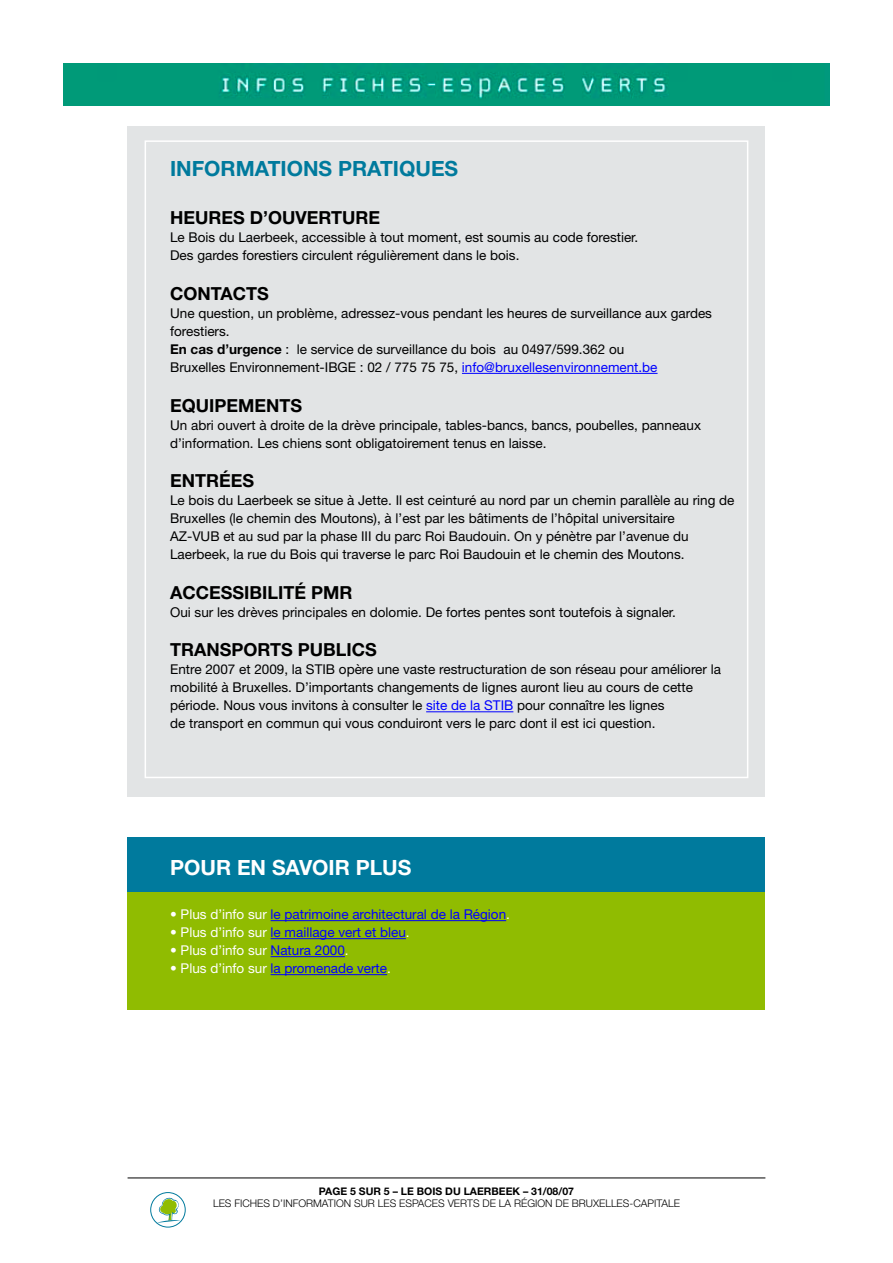
<style>
.page{position:relative;width:893px;height:1263px;background:#fff}
.page>*{position:absolute;margin:0;border:0;box-sizing:border-box;transform-origin:0 0}
.t1{font:700 21px "Helvetica Neue";color:#007a9d}
.t2{font:700 21px "Helvetica Neue";color:#fff}
.t3{font:700 18px "Helvetica Neue";color:#000}
.t4{font:13.5px/18px "Helvetica Neue";color:#000}
.t5{font:13.5px "Helvetica Neue";color:#00f}
.t6{font:13.5px "Helvetica Neue";color:#fff}
.t7{font:300 10.5px "Helvetica Neue";color:#000}
.t8{font:700 10.5px "Helvetica Neue";color:#000}
.s1{font-weight:700}
.s2{color:#00f}
.s3{color:#fff}
</style>
<div class="page">
<img style="left:64px;top:64px;width:765px;height:41px">
<div style="left:150px;top:1192px;width:36px;height:35px;border:1px solid #007a9d;border-radius:50%"></div>
<svg style="left:157px;top:1197px;width:24px;height:26px"></svg>
<hr style="left:128px;top:1177px;width:637px;height:1px;background:#000">
<div style="left:128px;top:126px;width:637px;height:671px;background:#e2e4e5"></div>
<div style="left:128px;top:892px;width:637px;height:117px;background:#90bc01"></div>
<div style="left:128px;top:838px;width:637px;height:54px;background:#007a9d"></div>
<hr style="left:462px;top:373px;width:196px;height:1px;background:#00f">
<hr style="left:426px;top:711px;width:87px;height:1px;background:#00f">
<hr style="left:271px;top:920px;width:235px;height:1px;background:#00f">
<hr style="left:271px;top:938px;width:135px;height:1px;background:#00f">
<hr style="left:271px;top:956px;width:74px;height:1px;background:#00f">
<hr style="left:271px;top:974px;width:116px;height:1px;background:#00f">
<h1 class="t1" style="left:170px;top:156px;width:290px">INFORMATIONS PRATIQUES</h1>
<h2 class="t3" style="left:170px;top:207px;width:212px">HEURES D’OUVERTURE</h2>
<p class="t4" style="left:170px;top:228px;width:470px">Le Bois du Laerbeek, accessible à tout moment, est soumis au code forestier.<br>Des gardes forestiers circulent régulièrement dans le bois.</p>
<h2 class="t3" style="left:170px;top:282px;width:100px">CONTACTS</h2>
<p class="t4" style="left:170px;top:304px;width:543px">Une question, un problème, adressez-vous pendant les heures de surveillance aux gardes forestiers.<br><span class="s1">EN CAS D’URGENCE</span> : le service de surveillance du bois au 0497/599.362 ou<br>Bruxelles Environnement-IBGE : 02 / 775 75 75, <span class="s2">info@bruxellesenvironnement.be</span></p>
<h2 class="t3" style="left:170px;top:394px;width:133px">EQUIPEMENTS</h2>
<p class="t4" style="left:170px;top:416px;width:532px">Un abri ouvert à droite de la drève principale, tables-bancs, bancs, poubelles, panneaux d’information. Les chiens sont obligatoirement tenus en laisse.</p>
<h2 class="t3" style="left:170px;top:470px;width:86px">ENTRÉES</h2>
<p class="t4" style="left:170px;top:491px;width:566px">Le bois du Laerbeek se situe à Jette. Il est ceinturé au nord par un chemin parallèle au ring de Bruxelles (le chemin des Moutons), à l’est par les bâtiments de l’hôpital universitaire<br>AZ-VUB et au sud par la phase III du parc Roi Baudouin. On y pénètre par l’avenue du Laerbeek, la rue du Bois qui traverse le parc Roi Baudouin et le chemin des Moutons.</p>
<h2 class="t3" style="left:170px;top:581px;width:152px">ACCESSIBILITÉ PMR</h2>
<p class="t4" style="left:170px;top:603px;width:507px">Oui sur les drèves principales en dolomie. De fortes pentes sont toutefois à signaler.</p>
<h2 class="t3" style="left:170px;top:639px;width:208px">TRANSPORTS PUBLICS</h2>
<p class="t4" style="left:170px;top:660px;width:552px">Entre 2007 et 2009, la STIB opère une vaste restructuration de son réseau pour améliorer la mobilité à Bruxelles. D’importants changements de lignes auront lieu au cours de cette période. Nous vous invitons à consulter le <span class="s2">site de la STIB</span> pour connaître les lignes<br>de transport en commun qui vous conduiront vers le parc dont il est ici question.</p>
<h1 class="t2" style="left:170px;top:854px;width:243px">POUR EN SAVOIR PLUS</h1>
<p class="t5" style="left:170px;top:906px;width:341px"><span class="s3">• Plus d’info sur</span> le patrimoine architectural de la Région<span class="s3">.</span></p>
<p class="t5" style="left:170px;top:924px;width:241px"><span class="s3">• Plus d’info sur</span> le maillage vert et bleu<span class="s3">.</span></p>
<p class="t6" style="left:170px;top:942px;width:180px">• Plus d’info sur <span class="s2">Natura 2000</span>.</p>
<p class="t5" style="left:170px;top:960px;width:222px"><span class="s3">• Plus d’info sur</span> la promenade verte<span class="s3">.</span></p>
<p class="t8" style="left:319px;top:1184px;width:49px">PAGE 5 SUR</p>
<p class="t8" style="left:384px;top:1184px;width:48px">5 – LE BOIS</p>
<p class="t8" style="left:445px;top:1184px;width:33px">DU LAER</p>
<p class="t8" style="left:491px;top:1184px;width:16px">BEEK</p>
<p class="t8" style="left:523px;top:1184px;width:52px">– 31/08/07</p>
<p class="t7" style="left:213px;top:1197px;width:468px">LES FICHES D’INFORMATION SUR LES ESPACES VERTS DE LA RÉGION DE BRUXELLES-CAPITALE</p>
</div>
